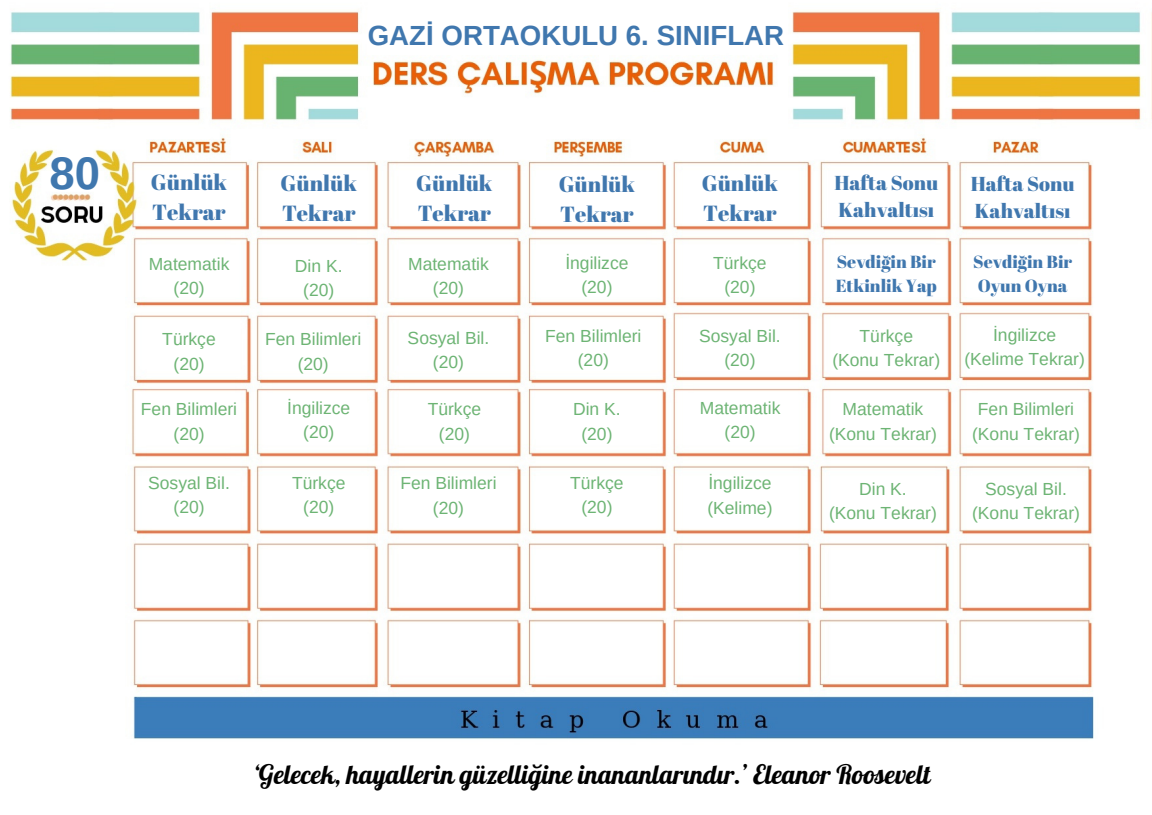
<style>
.page{position:relative;width:1152px;height:815px;background:#fff}
.page>*{position:absolute;margin:0;border:0;box-sizing:border-box;transform-origin:0 0}
.t1{font:700 45.5px "Arimo";color:#4077ae}
.t2{font:700 27.65px "Arimo";color:#4077ae}
.t3{font:26.25px "Lobster";color:#000}
.t4{font:21.88px/30.2px "Abril Fatface";color:#4077ae}
.t5{font:20.12px/27.6px "Abril Fatface";color:#4077ae}
.t6{font:17.5px/24.3px "Arimo";color:#6db474;text-align:center}
.t7{font:17.5px/24.3px "Abril Fatface";color:#4077ae}
</style>
<div class="page">
<img style="left:10px;top:11px;width:1142px;height:728px">
<h1 class="t2" style="left:368px;top:20px;width:418px">GAZİ ORTAOKULU 6. SINIFLAR</h1>
<p class="t1" style="left:50px;top:147px;width:52px">80</p>
<h3 class="t4" style="left:151px;top:166px;width:78px">Günlük<br>Tekrar</h3>
<p class="t4" style="left:281px;top:167px;width:78px">Günlük<br>Tekrar</p>
<p class="t4" style="left:416px;top:167px;width:78px">Günlük<br>Tekrar</p>
<p class="t4" style="left:559px;top:168px;width:78px">Günlük<br>Tekrar</p>
<p class="t4" style="left:702px;top:167px;width:78px">Günlük<br>Tekrar</p>
<p class="t6" style="left:149px;top:251px;width:82px">Matematik</p>
<p class="t6" style="left:173px;top:276px;width:33px">(20)</p>
<p class="t6" style="left:162px;top:327px;width:55px">Türkçe</p>
<p class="t6" style="left:173px;top:351px;width:33px">(20)</p>
<p class="t6" style="left:565px;top:250px;width:65px">İngilizce</p>
<p class="t6" style="left:581px;top:275px;width:33px">(20)</p>
<p class="t6" style="left:713px;top:250px;width:55px">Türkçe</p>
<p class="t6" style="left:724px;top:275px;width:33px">(20)</p>
<p class="t6" style="left:408px;top:251px;width:82px">Matematik</p>
<p class="t6" style="left:433px;top:276px;width:33px">(20)</p>
<p class="t6" style="left:295px;top:253px;width:49px">Din K.</p>
<p class="t6" style="left:303px;top:278px;width:33px">(20)</p>
<p class="t6" style="left:545px;top:324px;width:98px">Fen Bilimleri</p>
<p class="t6" style="left:578px;top:348px;width:33px">(20)</p>
<p class="t6" style="left:699px;top:324px;width:83px">Sosyal Bil. (20)</p>
<p class="t6" style="left:408px;top:325px;width:83px">Sosyal Bil.</p>
<p class="t6" style="left:433px;top:350px;width:33px">(20)</p>
<h3 class="t6" style="left:265px;top:327px;width:98px">Fen Bilimleri</h3>
<p class="t6" style="left:298px;top:351px;width:33px">(20)</p>
<p class="t6" style="left:141px;top:397px;width:98px">Fen Bilimleri</p>
<p class="t6" style="left:173px;top:421px;width:33px">(20)</p>
<p class="t6" style="left:148px;top:470px;width:83px">Sosyal Bil.</p>
<p class="t6" style="left:173px;top:494px;width:33px">(20)</p>
<p class="t6" style="left:287px;top:396px;width:65px">İngilizce</p>
<p class="t6" style="left:303px;top:420px;width:33px">(20)</p>
<p class="t6" style="left:292px;top:470px;width:55px">Türkçe</p>
<p class="t6" style="left:303px;top:494px;width:33px">(20)</p>
<h3 class="t6" style="left:428px;top:397px;width:55px">Türkçe</h3>
<p class="t6" style="left:439px;top:421px;width:33px">(20)</p>
<p class="t6" style="left:400px;top:471px;width:98px">Fen Bilimleri</p>
<p class="t6" style="left:433px;top:495px;width:33px">(20)</p>
<p class="t6" style="left:573px;top:397px;width:49px">Din K.</p>
<p class="t6" style="left:581px;top:421px;width:33px">(20)</p>
<h3 class="t6" style="left:570px;top:470px;width:55px">Türkçe</h3>
<p class="t6" style="left:581px;top:494px;width:33px">(20)</p>
<p class="t6" style="left:700px;top:396px;width:82px">Matematik</p>
<p class="t6" style="left:724px;top:420px;width:33px">(20)</p>
<p class="t6" style="left:708px;top:471px;width:65px">İngilizce</p>
<h2 class="t6" style="left:707px;top:495px;width:67px">(Kelime)</h2>
<p class="t5" style="left:834px;top:168px;width:105px">Hafta Sonu<br>Kahvaltısı</p>
<p class="t5" style="left:971px;top:169px;width:105px">Hafta Sonu<br>Kahvaltısı</p>
<h3 class="t7" style="left:836px;top:249px;width:103px">Sevdiğin Bir<br>Etkinlik Yap</h3>
<p class="t7" style="left:973px;top:249px;width:100px">Sevdiğin Bir<br>Oyun Oyna</p>
<p class="t6" style="left:859px;top:324px;width:55px">Türkçe</p>
<p class="t6" style="left:832px;top:348px;width:109px">(Konu Tekrar)</p>
<p class="t6" style="left:842px;top:397px;width:82px">Matematik</p>
<p class="t6" style="left:829px;top:421px;width:109px">(Konu Tekrar)</p>
<p class="t6" style="left:859px;top:476px;width:49px">Din K.</p>
<p class="t6" style="left:829px;top:500px;width:109px">(Konu Tekrar)</p>
<p class="t6" style="left:993px;top:323px;width:65px">İngilizce</p>
<h3 class="t6" style="left:964px;top:347px;width:122px">(Kelime Tekrar)</h3>
<p class="t6" style="left:978px;top:397px;width:98px">Fen Bilimleri</p>
<p class="t6" style="left:972px;top:421px;width:109px">(Konu Tekrar)</p>
<p class="t6" style="left:972px;top:476px;width:109px">Sosyal Bil. (Konu Tekrar)</p>
<h3 class="t3" style="left:253px;top:757px;width:678px">‘Gelecek, hayallerin güzelliğine inananlarındır.’ Eleanor Roosevelt</h3>
</div>
